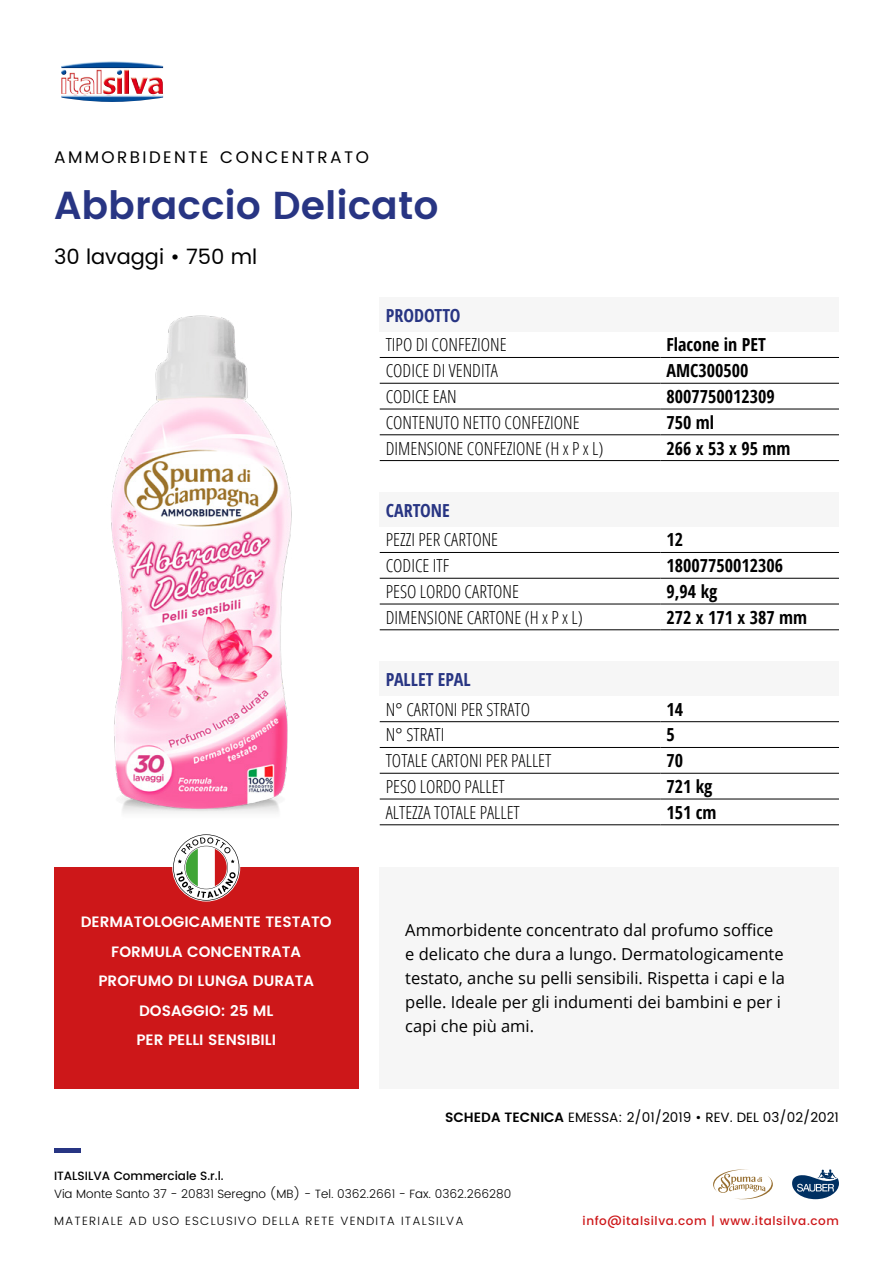
<style>
.page{position:relative;width:893px;height:1263px;background:#fff}
.page>*{position:absolute;margin:0;border:0;box-sizing:border-box;transform-origin:0 0}
.t1{font:600 39px "Poppins";color:#283583}
.t2{font:21px "Poppins";color:#000}
.t3{font:300 condensed 18px "Open Sans";color:#000}
.t4{font:700 condensed 18px "Open Sans";color:#000}
.t5{font:700 condensed 18px "Open Sans";color:#283583}
.t6{font:16.8px "Poppins";letter-spacing:.145em;color:#000}
.t7{font:16.5px/24px "Open Sans";color:#000}
.t8{font:600 15px/29.5px "Poppins";color:#fff;text-align:center}
.t9{font:13.5px "Poppins";color:#000}
.t10{font:300 12px "Poppins";color:#000}
.t11{font:300 12px "Poppins";letter-spacing:.1em;color:#000}
.t12{font:500 12px "Poppins";letter-spacing:.05em;color:#cd1719}
.t13{font:500 12px "Poppins";color:#000}
.s1{font-weight:600}
</style>
<div class="page">
<hr style="left:54px;top:1148px;width:26px;height:4px;background:#283583">
<img style="left:61px;top:61px;width:102px;height:41px">
<svg style="left:792px;top:1169px;width:47px;height:30px"></svg>
<svg style="left:713px;top:1169px;width:60px;height:31px"></svg>
<div style="left:54px;top:867px;width:304px;height:222px;background:#cd1719"></div>
<div style="left:380px;top:867px;width:459px;height:222px;background:#f6f6f6"></div>
<div style="left:380px;top:662px;width:459px;height:34px;background:#f6f6f6"></div>
<hr style="left:380px;top:721px;width:280px;height:1px;background:#000">
<hr style="left:660px;top:721px;width:179px;height:1px;background:#000">
<hr style="left:380px;top:747px;width:280px;height:1px;background:#000">
<hr style="left:660px;top:747px;width:179px;height:1px;background:#000">
<hr style="left:380px;top:773px;width:280px;height:1px;background:#000">
<hr style="left:660px;top:773px;width:179px;height:1px;background:#000">
<hr style="left:380px;top:799px;width:280px;height:1px;background:#000">
<hr style="left:660px;top:799px;width:179px;height:1px;background:#000">
<hr style="left:380px;top:824px;width:280px;height:1px;background:#000">
<hr style="left:660px;top:824px;width:179px;height:1px;background:#000">
<div style="left:380px;top:493px;width:459px;height:34px;background:#f6f6f6"></div>
<hr style="left:380px;top:552px;width:280px;height:1px;background:#000">
<hr style="left:660px;top:552px;width:179px;height:1px;background:#000">
<hr style="left:380px;top:578px;width:280px;height:1px;background:#000">
<hr style="left:660px;top:578px;width:179px;height:1px;background:#000">
<hr style="left:380px;top:604px;width:280px;height:1px;background:#000">
<hr style="left:660px;top:604px;width:179px;height:1px;background:#000">
<hr style="left:380px;top:629px;width:280px;height:1px;background:#000">
<hr style="left:660px;top:629px;width:179px;height:1px;background:#000">
<div style="left:380px;top:298px;width:459px;height:34px;background:#f6f6f6"></div>
<hr style="left:380px;top:357px;width:280px;height:1px;background:#000">
<hr style="left:660px;top:357px;width:179px;height:1px;background:#000">
<hr style="left:380px;top:383px;width:280px;height:1px;background:#000">
<hr style="left:660px;top:383px;width:179px;height:1px;background:#000">
<hr style="left:380px;top:409px;width:280px;height:1px;background:#000">
<hr style="left:660px;top:409px;width:179px;height:1px;background:#000">
<hr style="left:380px;top:434px;width:280px;height:1px;background:#000">
<hr style="left:660px;top:434px;width:179px;height:1px;background:#000">
<hr style="left:380px;top:460px;width:280px;height:1px;background:#000">
<hr style="left:660px;top:460px;width:179px;height:1px;background:#000">
<img style="left:111px;top:315px;width:181px;height:498px">
<svg style="left:173px;top:834px;width:66px;height:67px"></svg>
<p class="t6" style="left:54px;top:145px;width:316px">AMMORBIDENTE CONCENTRATO</p>
<h1 class="t1" style="left:54px;top:176px;width:386px">Abbraccio Delicato</h1>
<p class="t2" style="left:54px;top:241px;width:205px">30 lavaggi • 750 ml</p>
<p class="t5" style="left:386px;top:302px;width:76px">PRODOTTO</p>
<p class="t3" style="left:386px;top:333px;width:122px">TIPO DI CONFEZIONE</p>
<p class="t4" style="left:666px;top:332px;width:101px">Flacone in PET</p>
<p class="t3" style="left:386px;top:358px;width:114px">CODICE DI VENDITA</p>
<p class="t4" style="left:666px;top:358px;width:84px">AMC300500</p>
<p class="t3" style="left:386px;top:384px;width:72px">CODICE EAN</p>
<p class="t4" style="left:666px;top:384px;width:110px">8007750012309</p>
<p class="t3" style="left:386px;top:410px;width:195px">CONTENUTO NETTO CONFEZIONE</p>
<p class="t4" style="left:666px;top:410px;width:49px">750 ml</p>
<p class="t3" style="left:386px;top:436px;width:219px">DIMENSIONE CONFEZIONE (H x P x L)</p>
<p class="t4" style="left:666px;top:435px;width:126px">266 x 53 x 95 mm</p>
<p class="t5" style="left:386px;top:497px;width:66px">CARTONE</p>
<p class="t3" style="left:386px;top:528px;width:114px">PEZZI PER CARTONE</p>
<p class="t4" style="left:666px;top:527px;width:18px">12</p>
<p class="t3" style="left:386px;top:553px;width:65px">CODICE ITF</p>
<p class="t4" style="left:666px;top:553px;width:118px">18007750012306</p>
<p class="t3" style="left:386px;top:579px;width:135px">PESO LORDO CARTONE</p>
<p class="t4" style="left:666px;top:579px;width:53px">9,94 kg</p>
<p class="t3" style="left:386px;top:605px;width:199px">DIMENSIONE CARTONE (H x P x L)</p>
<p class="t4" style="left:666px;top:605px;width:142px">272 x 171 x 387 mm</p>
<p class="t5" style="left:386px;top:667px;width:87px">PALLET EPAL</p>
<p class="t3" style="left:386px;top:697px;width:146px">N° CARTONI PER STRATO</p>
<p class="t4" style="left:666px;top:697px;width:18px">14</p>
<p class="t3" style="left:386px;top:723px;width:60px">N° STRATI</p>
<p class="t4" style="left:666px;top:722px;width:10px">5</p>
<p class="t3" style="left:386px;top:748px;width:167px">TOTALE CARTONI PER PALLET</p>
<p class="t4" style="left:666px;top:748px;width:18px">70</p>
<p class="t3" style="left:386px;top:774px;width:121px">PESO LORDO PALLET</p>
<p class="t4" style="left:666px;top:774px;width:48px">721 kg</p>
<p class="t3" style="left:386px;top:800px;width:136px">ALTEZZA TOTALE PALLET</p>
<p class="t4" style="left:666px;top:800px;width:52px">151 cm</p>
<p class="t8" style="left:81px;top:908px;width:253px">DERMATOLOGICAMENTE TESTATO<br>FORMULA CONCENTRATA<br>PROFUMO DI LUNGA DURATA<br>DOSAGGIO: 25 ML<br>PER PELLI SENSIBILI</p>
<p class="t7" style="left:405px;top:918px;width:381px">Ammorbidente concentrato dal profumo soffice e delicato che dura a lungo. Dermatologicamente testato, anche su pelli sensibili. Rispetta i capi e la pelle. Ideale per gli indumenti dei bambini e per i capi che più ami.</p>
<p class="t9" style="left:445px;top:1107px;width:395px"><span class="s1">SCHEDA TECNICA</span> EMESSA: 2/01/2019 • REV. DEL 03/02/2021</p>
<p class="t13" style="left:54px;top:1167px;width:171px">ITALSILVA Commerciale S.r.l.</p>
<p class="t10" style="left:54px;top:1185px;width:459px">Via Monte Santo 37 - 20831 Seregno (MB) - Tel. 0362.2661 - Fax. 0362.266280</p>
<p class="t11" style="left:54px;top:1212px;width:411px">MATERIALE AD USO ESCLUSIVO DELLA RETE VENDITA ITALSILVA</p>
<p class="t12" style="left:583px;top:1212px;width:258px">info@italsilva.com | www.italsilva.com</p>
</div>
